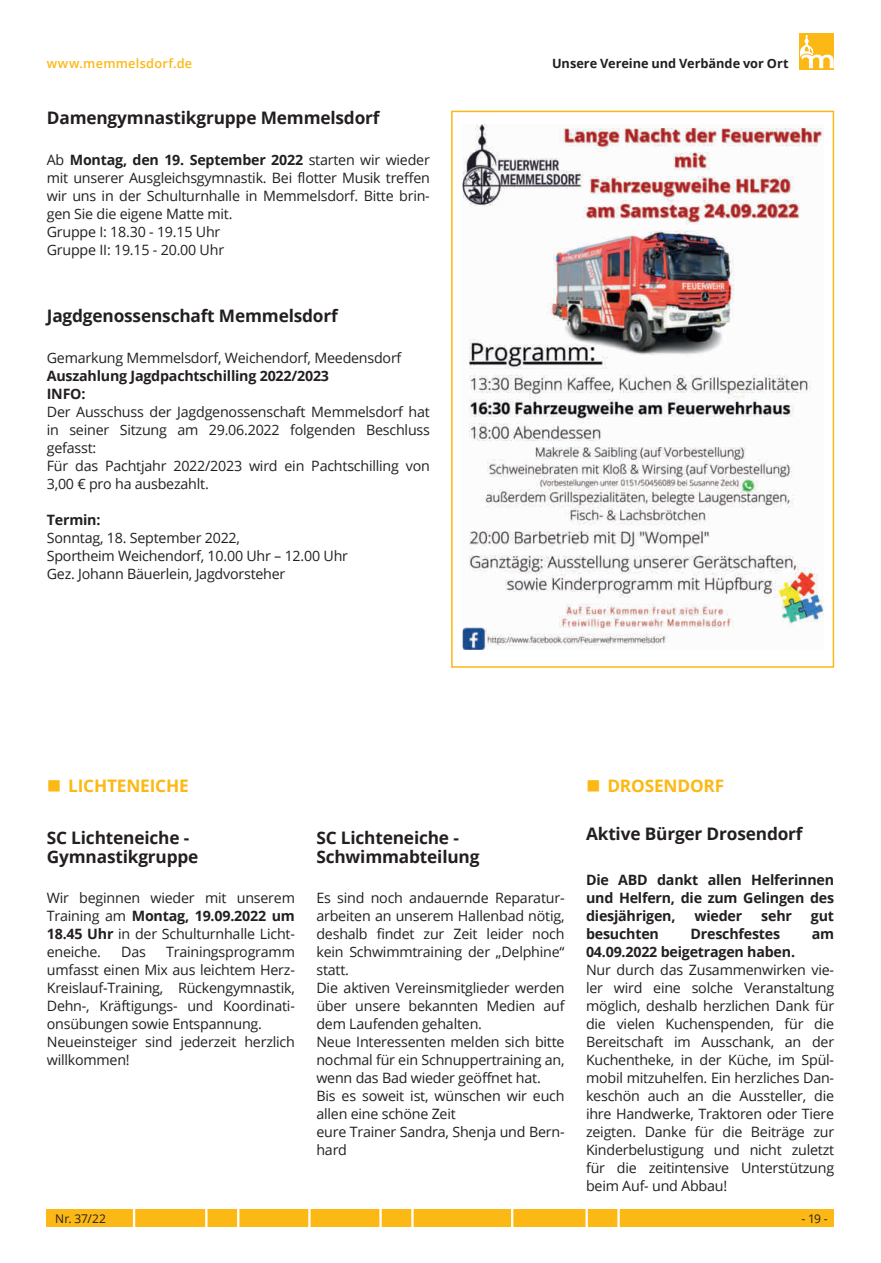
<style>
.page{position:relative;width:881px;height:1263px;background:#fff}
.page>*{position:absolute;margin:0;border:0;box-sizing:border-box;transform-origin:0 0}
.t1{font:700 17.25px/18.9px "Open Sans";letter-spacing:-.01em;color:#231f20}
.t2{font:700 17.25px "Open Sans";letter-spacing:-.01em;color:#fcb814}
.t3{font:14.25px/18px "Open Sans";letter-spacing:-.015em;color:#231f20}
.t4{font:700 14.25px/18px "Open Sans";letter-spacing:-.015em;color:#231f20}
.t5{font:700 12.75px "Open Sans";color:#231f20}
.t6{font:600 12.75px "Open Sans";letter-spacing:.02em;color:#fcb814}
.t7{font:12px "Open Sans";letter-spacing:-.005em;color:#231f20}
.s1{font-weight:700}
</style>
<div class="page">
<svg style="left:799px;top:34px;width:34px;height:36px"></svg>
<svg style="left:799px;top:35px;width:34px;height:33px"></svg>
<div style="left:47px;top:1210px;width:786px;height:17px;background:#fcb814"></div>
<svg style="left:133px;top:1210px;width:2px;height:17px"></svg>
<svg style="left:205px;top:1210px;width:2px;height:17px"></svg>
<svg style="left:237px;top:1210px;width:2px;height:17px"></svg>
<svg style="left:308px;top:1210px;width:2px;height:17px"></svg>
<svg style="left:379px;top:1210px;width:2px;height:17px"></svg>
<svg style="left:411px;top:1210px;width:2px;height:17px"></svg>
<svg style="left:511px;top:1210px;width:2px;height:17px"></svg>
<svg style="left:585px;top:1210px;width:2px;height:17px"></svg>
<svg style="left:617px;top:1210px;width:2px;height:17px"></svg>
<img style="left:462px;top:124px;width:360px;height:526px">
<div style="left:451px;top:111px;width:382px;height:557px;border:2px solid #fcb814"></div>
<p class="t6" style="left:47px;top:55px;width:147px">www.memmelsdorf.de</p>
<p class="t1" style="left:47px;top:108px;width:334px">Damengymnastikgruppe Memmelsdorf</p>
<p class="t3" style="left:47px;top:150px;width:384px">Ab <span class="s1">Montag, den 19. September 2022</span> starten wir wieder mit unserer Ausgleichsgymnastik. Bei flotter Musik treffen wir uns in der Schulturnhalle in Memmelsdorf. Bitte brin&shy;gen Sie die eigene Matte mit.<br>Gruppe I: 18.30 - 19.15 Uhr<br>Gruppe II: 19.15 - 20.00 Uhr</p>
<p class="t1" style="left:47px;top:306px;width:292px">Jagdgenossenschaft Memmelsdorf</p>
<p class="t3" style="left:47px;top:348px;width:356px">Gemarkung Memmelsdorf, Weichendorf, Meedensdorf</p>
<p class="t4" style="left:47px;top:366px;width:284px">Auszahlung Jagdpachtschilling 2022/2023<br>INFO:</p>
<p class="t3" style="left:47px;top:402px;width:384px">Der Ausschuss der Jagdgenossenschaft Memmelsdorf hat in seiner Sitzung am 29.06.2022 folgenden Beschluss gefasst:<br>Für das Pachtjahr 2022/2023 wird ein Pachtschilling von 3,00 € pro ha ausbezahlt.</p>
<p class="t4" style="left:47px;top:510px;width:55px">Termin:</p>
<p class="t3" style="left:47px;top:528px;width:302px">Sonntag, 18. September 2022,<br>Sportheim Weichendorf, 10.00 Uhr – 12.00 Uhr<br>Gez. Johann Bäuerlein, Jagdvorsteher</p>
<p class="t5" style="left:552px;top:54px;width:238px">Unsere Vereine und Verbände vor Ort</p>
<p class="t2" style="left:47px;top:774px;width:143px">■ LICHTENEICHE</p>
<p class="t1" style="left:47px;top:828px;width:153px">SC Lichteneiche -<br>Gymnastikgruppe</p>
<p class="t3" style="left:47px;top:888px;width:249px;text-align:justify">Wir beginnen wieder mit unserem Training am <span class="s1">Montag, 19.09.2022 um 18.45 Uhr</span> in der Schulturnhalle Licht&shy;eneiche.</p>
<p class="t3" style="left:47px;top:942px;width:249px;text-indent:119px">Trainingsprogramm umfasst einen Mix aus leichtem Herz-<br>Kreislauf-Training, Rückengymnastik,<br>Dehn-, Kräftigungs- und Koordinati&shy;onsübungen sowie Entspannung.<br>Neueinsteiger sind jederzeit herzlich willkommen!</p>
<p class="t3" style="left:121px;top:942px;width:26px">Das</p>
<p class="t1" style="left:316px;top:828px;width:164px">SC Lichteneiche -<br>Schwimmabteilung</p>
<p class="t3" style="left:316px;top:888px;width:249px">Es sind noch andauernde Reparatur&shy;arbeiten an unserem Hallenbad nötig, deshalb findet zur Zeit leider noch kein Schwimmtraining der „Delphine“ statt.<br>Die aktiven Vereinsmitglieder werden über unsere bekannten Medien auf dem Laufenden gehalten.<br>Neue Interessenten melden sich bitte nochmal für ein Schnuppertraining an, wenn das Bad wieder geöffnet hat.<br>Bis es soweit ist, wünschen wir euch allen eine schöne Zeit<br>eure Trainer Sandra, Shenja und Bern&shy;hard</p>
<p class="t2" style="left:585px;top:774px;width:140px">■ DROSENDORF</p>
<p class="t1" style="left:586px;top:824px;width:218px">Aktive Bürger Drosendorf</p>
<p class="t4" style="left:585px;top:870px;width:249px;text-align:justify">Die ABD dankt allen Helferinnen und Helfern, die zum Gelingen des diesjährigen,</p>
<p class="t4" style="left:694px;top:906px;width:49px">wieder</p>
<p class="t4" style="left:761px;top:906px;width:32px">sehr</p>
<p class="t4" style="left:810px;top:906px;width:25px">gut</p>
<p class="t4" style="left:585px;top:924px;width:74px">besuchten</p>
<p class="t4" style="left:690px;top:924px;width:91px">Dreschfestes</p>
<p class="t4" style="left:811px;top:924px;width:24px">am</p>
<p class="t4" style="left:585px;top:942px;width:210px">04.09.2022 beigetragen haben.</p>
<p class="t3" style="left:585px;top:960px;width:249px;text-align:justify">Nur durch das Zusammenwirken vie&shy;ler wird eine solche Veranstaltung möglich, deshalb herzlichen Dank für die vielen Kuchenspenden, für die Bereitschaft im Ausschank, an der Kuchentheke, in der Küche, im Spül&shy;mobil mitzuhelfen. Ein herzliches Dan&shy;keschön auch an die Aussteller, die ihre Handwerke, Traktoren oder Tiere zeigten. Danke für die Beiträge zur Kinderbelustigung und nicht zuletzt für die zeitintensive Unterstützung beim Auf- und Abbau!</p>
<p class="t7" style="left:55px;top:1211px;width:52px">Nr. 37/22</p>
<p class="t7" style="left:801px;top:1211px;width:28px">- 19 -</p>
</div>
